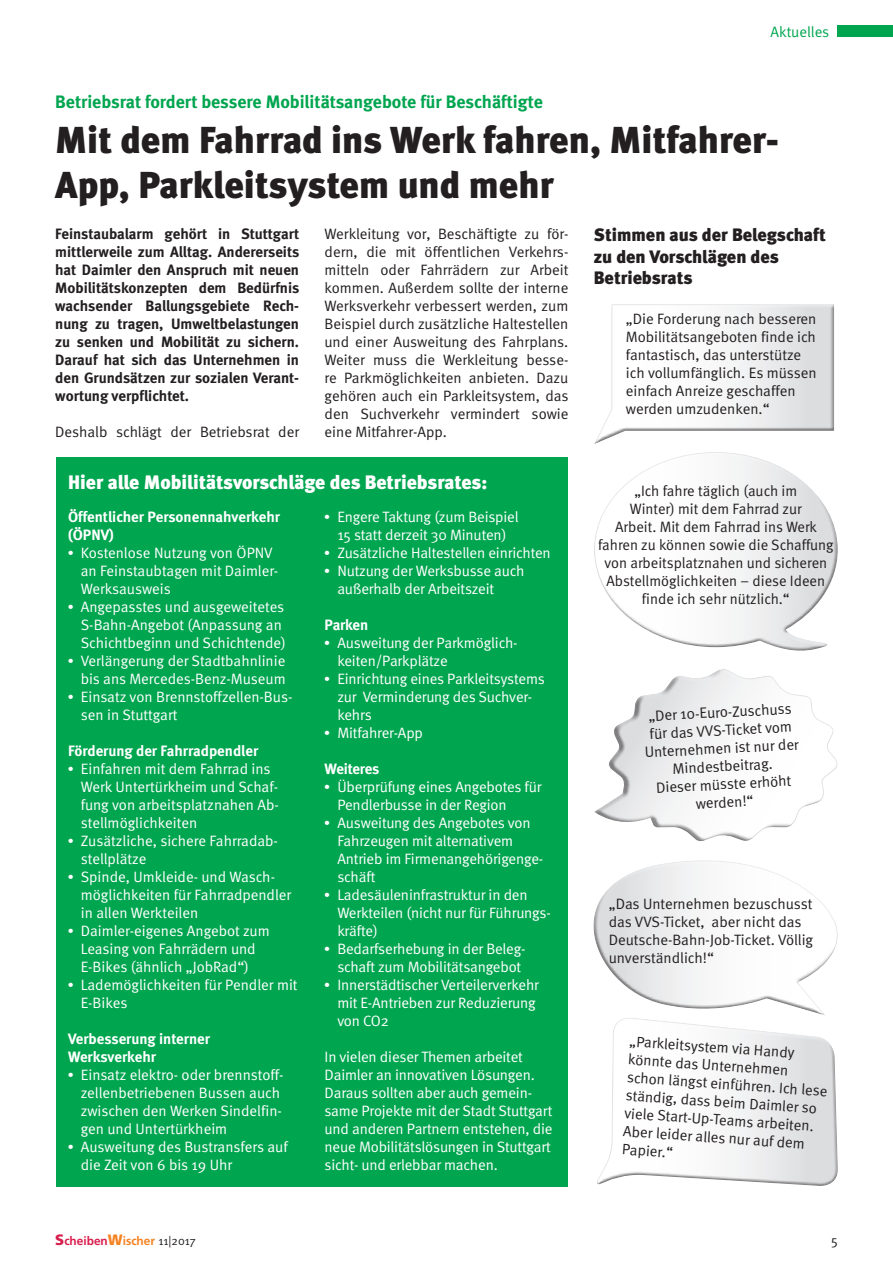
<style>
.page{position:relative;width:893px;height:1263px;background:#fff}
.page>*{position:absolute;margin:0;border:0;box-sizing:border-box;transform-origin:0 0}
.t1{font:900 37.5px/45px "Meta";color:#231f20}
.t2{font:900 19.5px "Meta";letter-spacing:-.005em;color:#fff}
.t3{font:700 18px "Meta";color:#00a54f}
.t4{font:900 18px/21.6px "Meta";color:#231f20}
.t5{font:15px/18px "Meta Normal";letter-spacing:-.01em;color:#fff}
.t6{font:15px/18px "Meta Normal";color:#231f20}
.t7{font:700 15px/18px "Meta";color:#231f20;text-align:justify}
.t8{font:700 15px/18px "Meta";color:#fff}
.t9{font:15px "Meta Normal";letter-spacing:-.005em;color:#00a54f}
.t10{font:13.5px "Meta Normal";color:#231f20}
.t11{font:700 12px "Frutiger";color:#d91d4d}
.s1{font-family:"Arial";font-weight:700}
.s2{font-weight:900;font-size:15px}
.s3{font-weight:900;font-size:15px;color:#f58220}
.s4{color:#f58220}
.s5{font-family:"Meta Normal";font-weight:400;color:#231f20}
</style>
<div class="page">
<svg style="left:594px;top:669px;width:244px;height:172px"></svg>
<div style="left:56px;top:457px;width:512px;height:729px;background:#00a54f"></div>
<div style="left:838px;top:26px;width:55px;height:11px;background:#00a54f"></div>
<div style="left:592px;top:450px;width:239px;height:195px;background:#fff;opacity:.5"></div>
<div style="left:597px;top:491px;width:241px;height:160px;background:#231f20;opacity:.5"></div>
<svg style="left:593px;top:860px;width:245px;height:155px"></svg>
<div style="left:595px;top:1042px;width:243px;height:144px;background:#231f20;opacity:.5"></div>
<div style="left:592px;top:303px;width:243px;height:143px;background:#231f20;opacity:.5"></div>
<p class="t9" style="left:771px;top:24px;width:60px">Aktuelles</p>
<p class="t3" style="left:55px;top:91px;width:489px">Betriebsrat fordert bessere Mobilitätsangebote für Beschäftigte</p>
<h1 class="t1" style="left:55px;top:117px;width:725px">Mit dem Fahrrad ins Werk fahren, Mitfahrer-<br>App, Parkleitsystem und mehr</h1>
<p class="t6" style="left:325px;top:225px;width:245px;text-align:justify">Werkleitung vor, Beschäftigte zu för&shy;dern, die mit öffentlichen Verkehrs&shy;mitteln oder Fahrrädern zur Arbeit kommen. Außerdem sollte der interne Werksverkehr verbessert werden, zum Beispiel durch zusätzliche Haltestellen und einer Ausweitung des Fahrplans.<br>Weiter muss die Werkleitung besse&shy;re Parkmöglichkeiten anbieten. Dazu gehören auch ein Parkleitsystem, das den Suchverkehr vermindert sowie eine Mitfahrer-App.</p>
<p class="t4" style="left:594px;top:224px;width:234px">Stimmen aus der Belegschaft zu den Vorschlägen des<br>Betriebsrats</p>
<p class="t7" style="left:55px;top:225px;width:245px">Feinstaubalarm gehört in Stuttgart mittlerweile zum Alltag. Andererseits hat Daimler den Anspruch mit neuen Mobilitätskonzepten dem Bedürfnis wachsender Ballungsgebiete Rech&shy;nung zu tragen, Umweltbelastungen zu senken und Mobilität zu sichern.<br>Darauf hat sich das Unternehmen in den Grundsätzen zur sozialen Verant&shy;wortung verpflichtet.</p>
<p class="t6" style="left:55px;top:423px;width:245px">Deshalb schlägt der Betriebsrat der</p>
<p class="t6" style="left:626px;top:310px;width:192px">„Die Forderung nach besseren<br>Mobilitätsangeboten finde ich fantastisch, das unterstütze ich vollumfänglich. Es müssen einfach Anreize geschaffen werden umzudenken.“</p>
<h2 class="t2" style="left:68px;top:470px;width:421px">Hier alle Mobilitätsvorschläge des Betriebsrates:</h2>
<p class="t8" style="left:68px;top:508px;width:213px">Öffentlicher Personennahverkehr (ÖPNV)</p>
<p class="t5" style="left:81px;top:544px;width:199px;text-indent:-13px"><span class="s1">•</span> Kostenlose Nutzung von ÖPNV an Feinstaubtagen mit Daimler-<br>Werksausweis</p>
<p class="t5" style="left:81px;top:598px;width:207px;text-indent:-13px"><span class="s1">•</span> Angepasstes und ausgeweitetes<br>S-Bahn-Angebot (Anpassung an<br>Schichtbeginn und Schichtende)</p>
<p class="t5" style="left:68px;top:652px;width:219px;text-align:right"><span class="s1">•</span> Verlängerung der Stadtbahnlinie bis ans Mercedes-Benz-Museum</p>
<p class="t5" style="left:81px;top:688px;width:213px;text-indent:-13px"><span class="s1">•</span> Einsatz von Brennstoffzellen-Bus&shy;sen in Stuttgart</p>
<p class="t8" style="left:68px;top:742px;width:192px">Förderung der Fahrradpendler</p>
<p class="t5" style="left:81px;top:760px;width:200px;text-indent:-13px"><span class="s1">•</span> Einfahren mit dem Fahrrad ins<br>Werk Untertürkheim und Schaf&shy;fung von arbeitsplatznahen Ab&shy;stellmöglichkeiten</p>
<p class="t5" style="left:81px;top:832px;width:199px;text-indent:-13px"><span class="s1">•</span> Zusätzliche, sichere Fahrradab&shy;stellplätze</p>
<p class="t5" style="left:81px;top:868px;width:212px;text-indent:-13px"><span class="s1">•</span> Spinde, Umkleide- und Wasch&shy;möglichkeiten für Fahrradpendler in allen Werkteilen</p>
<p class="t5" style="left:68px;top:922px;width:203px;text-align:center"><span class="s1">•</span> Daimler-eigenes Angebot zum<br>Leasing von Fahrrädern und<br>E-Bikes (ähnlich „JobRad“)</p>
<p class="t5" style="left:81px;top:976px;width:218px;text-indent:-13px"><span class="s1">•</span> Lademöglichkeiten für Pendler mit<br>E-Bikes</p>
<p class="t8" style="left:68px;top:1030px;width:143px">Verbesserung interner<br>Werksverkehr</p>
<p class="t5" style="left:81px;top:1066px;width:204px;text-indent:-13px"><span class="s1">•</span> Einsatz elektro- oder brennstoff&shy;zellenbetriebenen Bussen auch zwischen den Werken Sindelfin&shy;gen und Untertürkheim</p>
<p class="t5" style="left:81px;top:1138px;width:209px;text-indent:-13px"><span class="s1">•</span> Ausweitung des Bustransfers auf die Zeit von 6 bis 19 Uhr</p>
<p class="t5" style="left:325px;top:508px;width:196px;text-align:center"><span class="s1">•</span> Engere Taktung (zum Beispiel<br>15 statt derzeit 30 Minuten)</p>
<p class="t5" style="left:325px;top:544px;width:228px"><span class="s1">•</span> Zusätzliche Haltestellen einrichten</p>
<p class="t5" style="left:337px;top:562px;width:189px;text-indent:-13px"><span class="s1">•</span> Nutzung der Werksbusse auch außerhalb der Arbeitszeit</p>
<p class="t8" style="left:325px;top:616px;width:45px">Parken</p>
<p class="t5" style="left:337px;top:634px;width:182px;text-indent:-13px"><span class="s1">•</span> Ausweitung der Parkmöglich&shy;keiten/Parkplätze</p>
<p class="t5" style="left:337px;top:670px;width:209px;text-indent:-13px"><span class="s1">•</span> Einrichtung eines Parkleitsystems zur Verminderung des Suchver&shy;kehrs</p>
<p class="t5" style="left:325px;top:724px;width:100px"><span class="s1">•</span> Mitfahrer-App</p>
<p class="t8" style="left:325px;top:760px;width:56px">Weiteres</p>
<p class="t5" style="left:337px;top:778px;width:206px;text-indent:-13px"><span class="s1">•</span> Überprüfung eines Angebotes für<br>Pendlerbusse in der Region</p>
<p class="t5" style="left:337px;top:814px;width:207px;text-indent:-13px"><span class="s1">•</span> Ausweitung des Angebotes von<br>Fahrzeugen mit alternativem<br>Antrieb im Firmenangehörigenge&shy;schäft</p>
<p class="t5" style="left:337px;top:886px;width:215px;text-indent:-13px"><span class="s1">•</span> Ladesäuleninfrastruktur in den<br>Werkteilen (nicht nur für Führungs&shy;kräfte)</p>
<p class="t5" style="left:325px;top:940px;width:202px;text-align:center"><span class="s1">•</span> Bedarfserhebung in der Beleg&shy;schaft zum Mobilitätsangebot</p>
<p class="t5" style="left:337px;top:976px;width:203px;text-indent:-13px"><span class="s1">•</span> Innerstädtischer Verteilerverkehr mit E-Antrieben zur Reduzierung von CO2</p>
<p class="t5" style="left:325px;top:1048px;width:229px">In vielen dieser Themen arbeitet Daimler an innovativen Lösungen.<br>Daraus sollten aber auch gemein&shy;same Projekte mit der Stadt Stuttgart und anderen Partnern entstehen, die neue Mobilitätslösungen in Stuttgart sicht- und erlebbar machen.</p>
<p class="t6" style="left:598px;top:482px;width:237px;text-align:center">„Ich fahre täglich (auch im<br>Winter) mit dem Fahrrad zur<br>Arbeit. Mit dem Fahrrad ins Werk fahren zu können sowie die Schaffung von arbeitsplatznahen und sicheren<br>Abstellmöglichkeiten – diese Ideen finde ich sehr nützlich.“</p>
<p class="t6" style="left:642px;top:707px;width:156px;text-align:center;rotate:-3deg">„Der 10-Euro-Zuschuss für das VVS-Ticket vom<br>Unternehmen ist nur der<br>Mindestbeitrag.<br>Dieser müsste erhöht werden!“</p>
<p class="t6" style="left:609px;top:895px;width:206px">„Das Unternehmen bezuschusst das VVS-Ticket, aber nicht das<br>Deutsche-Bahn-Job-Ticket. Völlig unverständlich!“</p>
<p class="t6" style="left:630px;top:1032px;width:202px;rotate:4deg">„Parkleitsystem via Handy könnte das Unternehmen schon längst einführen. Ich lese ständig, dass beim Daimler so viele Start-Up-Teams arbeiten.<br>Aber leider alles nur auf dem<br>Papier.“</p>
<p class="t11" style="left:55px;top:1234px;width:142px"><span class="s2">S</span>cheiben<span class="s3">W</span><span class="s4">ischer</span> <span class="s5">11|2017</span></p>
<p class="t10" style="left:831px;top:1232px;width:8px">5</p>
</div>
